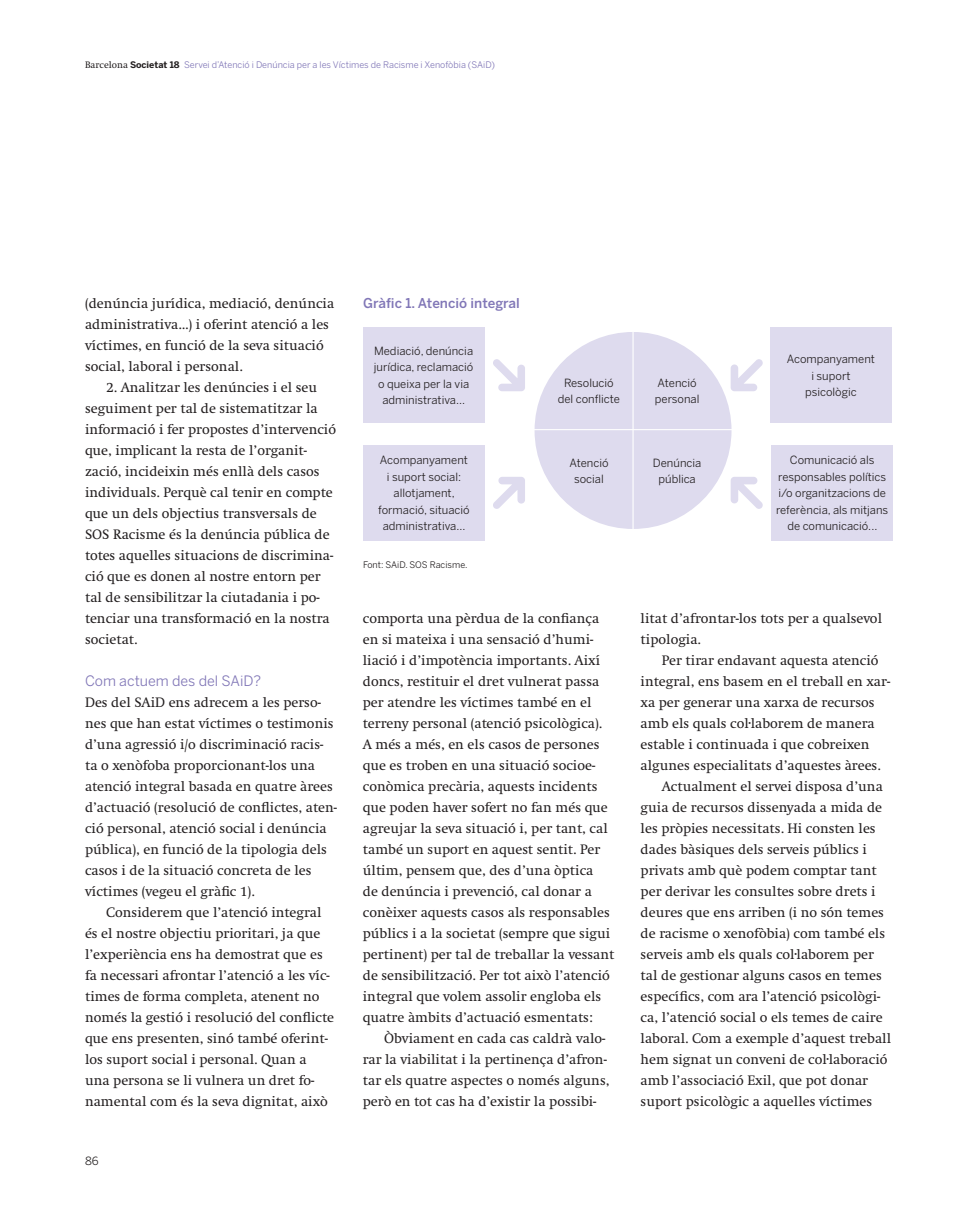
<style>
.page{position:relative;width:978px;height:1212px;background:#fff}
.page>*{position:absolute;margin:0;border:0;box-sizing:border-box;transform-origin:0 0}
.t1{font:14.25px/21px "Swift";color:#231f20}
.t2{font:14.25px "Benton Sans";color:#8177b7}
.t3{font:500 13.5px "Benton Sans";color:#8177b7}
.t4{font:11.25px/16.5px "Benton Sans";color:#231f20;text-align:center}
.t5{font:9px "Benton Sans";color:#8177b7}
.t6{font:9px "Benton Sans";color:#231f20}
.s1{font-family:"Swift";font-size:9.75px;color:#231f20}
.s2{font-weight:700;color:#231f20}
</style>
<div class="page">
<div style="left:363px;top:327px;width:121px;height:96px;background:#dedbee"></div>
<div style="left:770px;top:327px;width:122px;height:96px;background:#dedbee"></div>
<div style="left:363px;top:445px;width:122px;height:96px;background:#dedbee"></div>
<div style="left:771px;top:445px;width:122px;height:96px;background:#dedbee"></div>
<div style="left:535px;top:332px;width:197px;height:197px;background:#dedbee;border-radius:50%"></div>
<hr style="left:632px;top:322px;width:2px;height:217px;background:#fff">
<hr style="left:528px;top:429px;width:211px;height:1px;background:#fff">
<svg style="left:493px;top:359px;width:32px;height:32px"></svg>
<svg style="left:731px;top:477px;width:32px;height:32px"></svg>
<svg style="left:493px;top:477px;width:32px;height:32px"></svg>
<svg style="left:731px;top:359px;width:32px;height:32px"></svg>
<p class="t5" style="left:85px;top:62px;width:412px"><span class="s1">Barcelona</span> <span class="s2">Societat 18</span> Servei d’Atenció i Denúncia per a les Víctimes de Racisme i Xenofòbia (SAiD)</p>
<p class="t1" style="left:85px;top:294px;width:251px">(denúncia jurídica, mediació, denúncia administrativa...) i oferint atenció a les víctimes, en funció de la seva situació social, laboral i personal.</p>
<p class="t1" style="left:85px;top:378px;width:253px;text-indent:21px">2. Analitzar les denúncies i el seu seguiment per tal de sistematitzar la informació i fer propostes d’intervenció que, implicant la resta de l’organit&shy;zació, incideixin més enllà dels casos individuals. Perquè cal tenir en compte que un dels objectius transversals de SOS Racisme és la denúncia pública de totes aquelles situacions de discrimina&shy;ció que es donen al nostre entorn per tal de sensibilitzar la ciutadania i po&shy;tenciar una transformació en la nostra societat.</p>
<p class="t2" style="left:85px;top:675px;width:178px">Com actuem des del SAiD?</p>
<p class="t1" style="left:85px;top:693px;width:253px">Des del SAiD ens adrecem a les perso&shy;nes que han estat víctimes o testimonis d’una agressió i/o discriminació racis&shy;ta o xenòfoba proporcionant-los una atenció integral basada en quatre àrees d’actuació (resolució de conflictes, aten&shy;ció personal, atenció social i denúncia pública), en funció de la tipologia dels casos i de la situació concreta de les víctimes (vegeu el gràfic 1).</p>
<p class="t1" style="left:85px;top:903px;width:250px;text-indent:21px">Considerem que l’atenció integral és el nostre objectiu prioritari, ja que l’experiència ens ha demostrat que es fa necessari afrontar l’atenció a les víc&shy;times de forma completa, atenent no només la gestió i resolució del conflicte que ens presenten, sinó també oferint&shy;los suport social i personal. Quan a una persona se li vulnera un dret fo&shy;namental com és la seva dignitat, això</p>
<p class="t4" style="left:85px;top:1154px;width:15px">86</p>
<p class="t3" style="left:363px;top:298px;width:158px">Gràfic 1. Atenció integral</p>
<p class="t4" style="left:374px;top:344px;width:101px">Mediació, denúncia jurídica, reclamació o queixa per la via administrativa...</p>
<p class="t4" style="left:787px;top:352px;width:90px">Acompanyament i suport psicològic</p>
<p class="t4" style="left:558px;top:375px;width:64px">Resolució del conflicte</p>
<p class="t4" style="left:655px;top:375px;width:46px;text-align:left">Atenció personal</p>
<p class="t4" style="left:378px;top:453px;width:93px">Acompanyament i suport social: allotjament, formació, situació administrativa...</p>
<p class="t4" style="left:776px;top:453px;width:114px">Comunicació als responsables polítics i/o organitzacions de referència, als mitjans de comunicació...</p>
<p class="t4" style="left:569px;top:455px;width:41px">Atenció social</p>
<p class="t4" style="left:653px;top:455px;width:50px">Denúncia pública</p>
<p class="t6" style="left:363px;top:561px;width:106px">Font: SAiD. SOS Racisme.</p>
<p class="t1" style="left:363px;top:609px;width:253px">comporta una pèrdua de la confiança en si mateixa i una sensació d’humi&shy;liació i d’impotència importants. Així doncs, restituir el dret vulnerat passa per atendre les víctimes també en el terreny personal (atenció psicològica).<br>A més a més, en els casos de persones que es troben en una situació socioe&shy;conòmica precària, aquests incidents que poden haver sofert no fan més que agreujar la seva situació i, per tant, cal també un suport en aquest sentit. Per últim, pensem que, des d’una òptica<br>de denúncia i prevenció, cal donar a conèixer aquests casos als responsables públics i a la societat (sempre que sigui pertinent) per tal de treballar la vessant de sensibilització. Per tot això l’atenció integral que volem assolir engloba els quatre àmbits d’actuació esmentats:</p>
<p class="t1" style="left:363px;top:1029px;width:248px;text-indent:21px">Òbviament en cada cas caldrà valo&shy;rar la viabilitat i la pertinença d’afron&shy;tar els quatre aspectes o només alguns, però en tot cas ha d’existir la possibi-</p>
<p class="t1" style="left:641px;top:609px;width:243px">litat d’afrontar-los tots per a qualsevol tipologia.</p>
<p class="t1" style="left:662px;top:651px;width:218px">Per tirar endavant aquesta atenció</p>
<p class="t1" style="left:641px;top:672px;width:251px">integral, ens basem en el treball en xar-</p>
<p class="t1" style="left:641px;top:693px;width:235px">xa per generar una xarxa de recursos</p>
<p class="t1" style="left:641px;top:714px;width:235px">amb els quals col·laborem de manera</p>
<p class="t1" style="left:641px;top:735px;width:230px">estable i continuada i que cobreixen</p>
<p class="t1" style="left:641px;top:756px;width:242px">algunes especialitats d’aquestes àrees.</p>
<p class="t1" style="left:662px;top:777px;width:222px">Actualment el servei disposa d’una</p>
<p class="t1" style="left:641px;top:798px;width:243px">guia de recursos dissenyada a mida de</p>
<p class="t1" style="left:641px;top:819px;width:237px">les pròpies necessitats. Hi consten les</p>
<p class="t1" style="left:641px;top:840px;width:228px">dades bàsiques dels serveis públics i</p>
<p class="t1" style="left:641px;top:861px;width:238px">privats amb què podem comptar tant</p>
<p class="t1" style="left:641px;top:882px;width:237px">per derivar les consultes sobre drets i</p>
<p class="t1" style="left:641px;top:903px;width:245px">deures que ens arriben (i no són temes</p>
<p class="t1" style="left:641px;top:924px;width:246px">de racisme o xenofòbia) com també els</p>
<p class="t1" style="left:641px;top:945px;width:235px">serveis amb els quals col·laborem per</p>
<p class="t1" style="left:641px;top:966px;width:243px">tal de gestionar alguns casos en temes</p>
<p class="t1" style="left:641px;top:987px;width:241px">específics, com ara l’atenció psicològi-</p>
<p class="t1" style="left:641px;top:1008px;width:243px">ca, l’atenció social o els temes de caire</p>
<p class="t1" style="left:641px;top:1029px;width:252px">laboral. Com a exemple d’aquest treball</p>
<p class="t1" style="left:641px;top:1050px;width:248px">hem signat un conveni de col·laboració</p>
<p class="t1" style="left:641px;top:1071px;width:229px">amb l’associació Exil, que pot donar</p>
<p class="t1" style="left:641px;top:1092px;width:233px">suport psicològic a aquelles víctimes</p>
</div>
